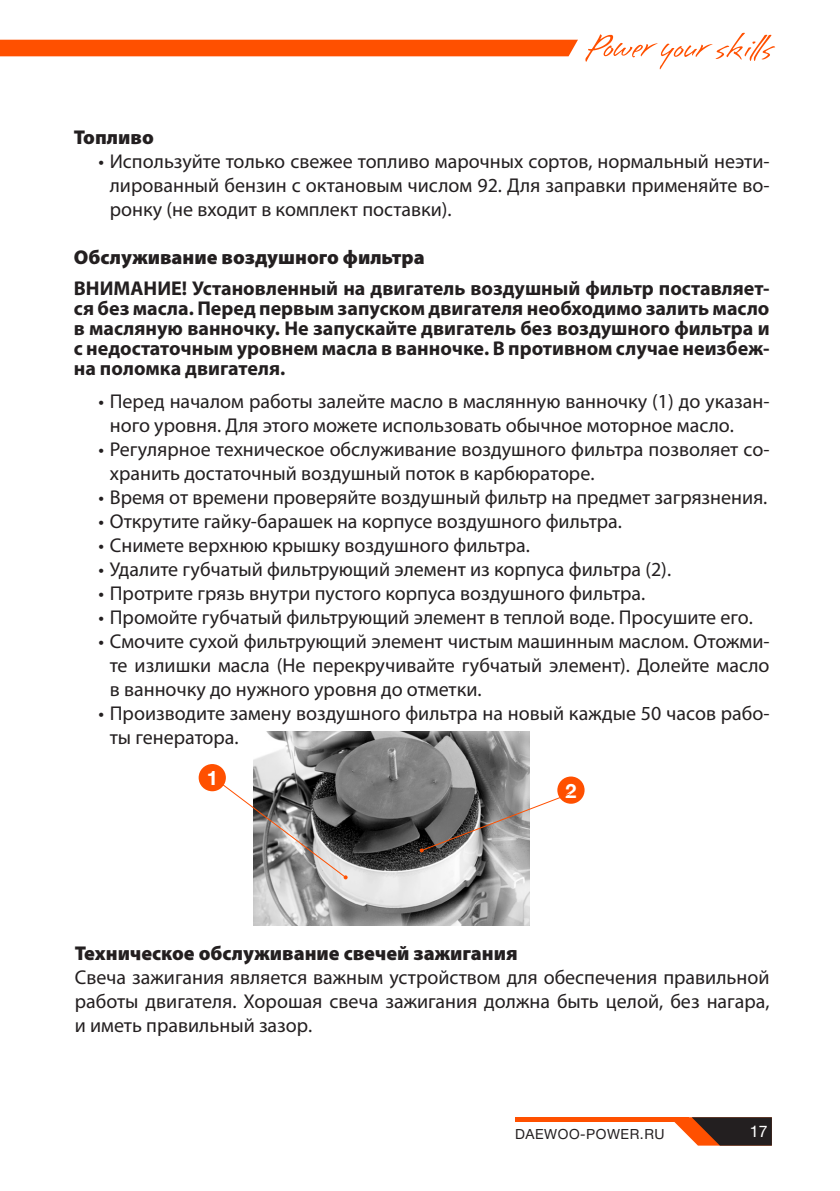
<style>
.page{position:relative;width:840px;height:1191px;background:#fff}
.page>*{position:absolute;margin:0;border:0;box-sizing:border-box;transform-origin:0 0}
.t1{font:20px/24px "Myriad Pro";color:#231f20;text-align:justify}
.t2{font:700 20px/20px "Myriad Pro";color:#231f20;text-align:justify}
.t3{font:900 20px "Myriad Pro";color:#231f20}
.t4{font:20px "Helvetica 7 Bold";color:#fff}
.t5{font:16px "Helvetica Neue Cyr";color:#fff}
.t6{font:14px "Helvetica 5 Normal";letter-spacing:.04em;color:#231f20}
</style>
<div class="page">
<div style="left:0;top:40px;width:577px;height:16px;background:#ff5000"></div>
<svg style="left:585px;top:33px;width:189px;height:36px"></svg>
<svg style="left:674px;top:1117px;width:97px;height:28px"></svg>
<div style="left:514px;top:1117px;width:174px;height:5px;background:#ff5000"></div>
<img style="left:254px;top:731px;width:275px;height:195px">
<svg style="left:198px;top:764px;width:149px;height:115px"></svg>
<svg style="left:419px;top:776px;width:165px;height:76px"></svg>
<p class="t3" style="left:74px;top:124px;width:81px">Топливо</p>
<p class="t1" style="left:110px;top:149px;width:661px;text-indent:-11px">• Используйте только свежее топливо марочных сортов, нормальный неэти&shy;лированный бензин с октановым числом 92. Для заправки применяйте во&shy;ронку (не входит в комплект поставки).</p>
<p class="t3" style="left:74px;top:244px;width:352px">Обслуживание воздушного фильтра</p>
<p class="t2" style="left:74px;top:278px;width:697px">ВНИМАНИЕ! Установленный на двигатель воздушный фильтр поставляет&shy;ся без масла. Перед первым запуском двигателя необходимо залить масло в масляную ванночку. Не запускайте двигатель без воздушного фильтра и с недостаточным уровнем масла в ванночке. В противном случае неизбеж&shy;на поломка двигателя.</p>
<p class="t1" style="left:110px;top:389px;width:660px;text-indent:-11px">• Перед началом работы залейте масло в маслянную ванночку (1) до указан&shy;ного уровня. Для этого можете использовать обычное моторное масло.</p>
<p class="t1" style="left:110px;top:437px;width:661px;text-indent:-11px">• Регулярное техническое обслуживание воздушного фильтра позволяет со&shy;хранить достаточный воздушный поток в карбюраторе.</p>
<p class="t1" style="left:98px;top:485px;width:670px">• Время от времени проверяйте воздушный фильтр на предмет загрязнения.</p>
<p class="t1" style="left:98px;top:509px;width:525px">• Открутите гайку-барашек на корпусе воздушного фильтра.</p>
<p class="t1" style="left:98px;top:533px;width:432px">• Снимете верхнюю крышку воздушного фильтра.</p>
<p class="t1" style="left:98px;top:557px;width:574px">• Удалите губчатый фильтрующий элемент из корпуса фильтра (2).</p>
<p class="t1" style="left:98px;top:581px;width:548px">• Протрите грязь внутри пустого корпуса воздушного фильтра.</p>
<p class="t1" style="left:98px;top:605px;width:655px">• Промойте губчатый фильтрующий элемент в теплой воде. Просушите его.</p>
<p class="t1" style="left:110px;top:629px;width:661px;text-indent:-11px">• Смочите сухой фильтрующий элемент чистым машинным маслом. Отожми&shy;те излишки масла (Не перекручивайте губчатый элемент). Долейте масло в ванночку до нужного уровня до отметки.</p>
<p class="t1" style="left:110px;top:701px;width:661px;text-indent:-11px">• Производите замену воздушного фильтра на новый каждые 50 часов рабо&shy;ты генератора.</p>
<p class="t4" style="left:207px;top:767px;width:13px">1</p>
<p class="t4" style="left:565px;top:780px;width:13px">2</p>
<p class="t3" style="left:75px;top:940px;width:444px">Техническое обслуживание свечей зажигания</p>
<p class="t1" style="left:75px;top:965px;width:696px">Свеча зажигания является важным устройством для обеспечения правильной работы двигателя. Хорошая свеча зажигания должна быть целой, без нагара, и иметь правильный зазор.</p>
<p class="t6" style="left:514px;top:1126px;width:151px">DAEWOO-POWER.RU</p>
<p class="t5" style="left:749px;top:1122px;width:19px">17</p>
</div>
